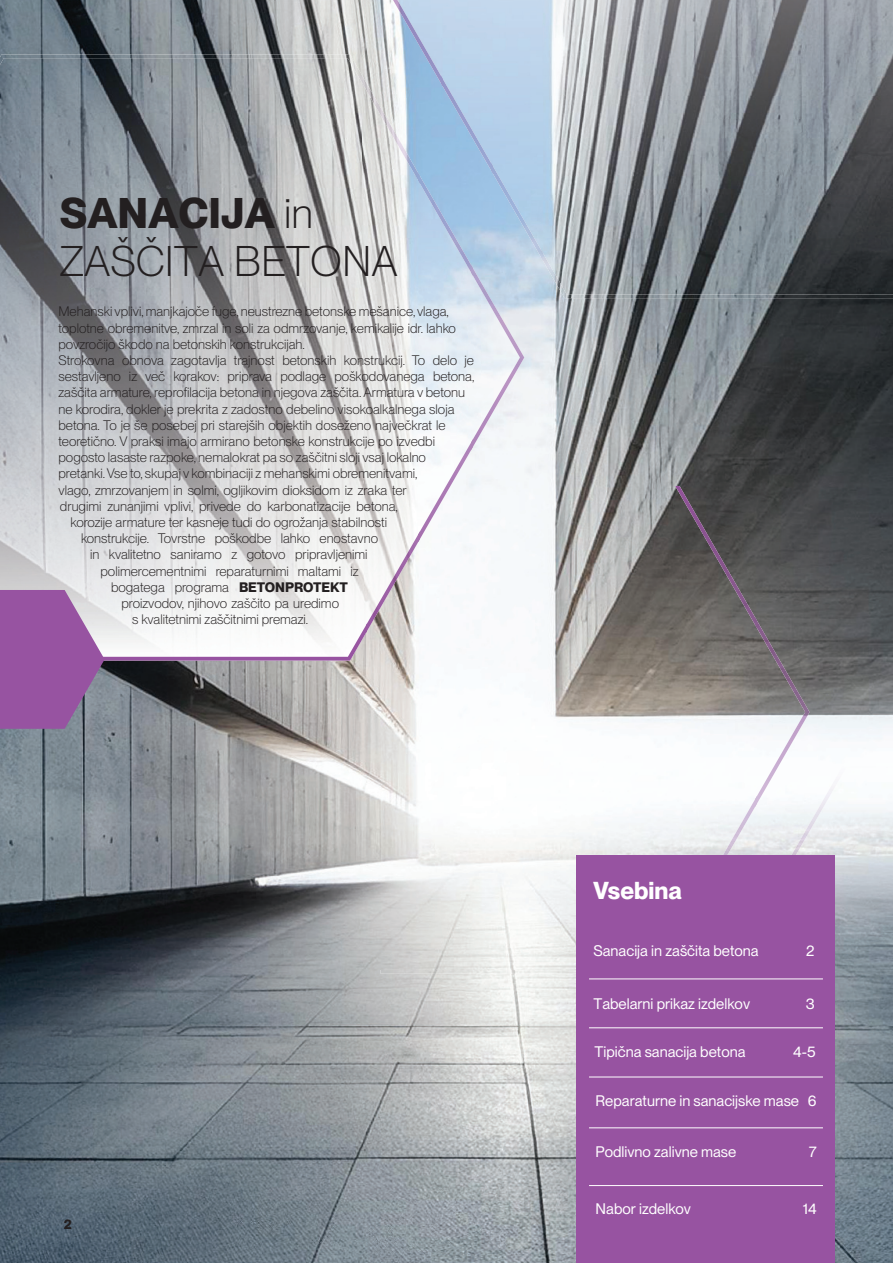
<style>
.page{position:relative;width:893px;height:1263px;background:#fff}
.page>*{position:absolute;margin:0;border:0;box-sizing:border-box;transform-origin:0 0}
.t1{font:300 42px/48px "PP Neue Montreal";color:#231f20}
.t2{font:700 24px "PP Neue Montreal";color:#fff}
.t3{font:15px "PP Neue Montreal";color:#fff}
.t4{font:300 13.5px "PP Neue Montreal";color:#231f20}
.t5{font:700 13.5px "PP Neue Montreal";color:#231f20}
.s1{font-weight:700}
</style>
<div class="page">
<img style="left:0;top:0;width:893px;height:1263px">
<img style="left:674px;top:486px;width:34px;height:49px">
<img style="left:702px;top:534px;width:55px;height:98px">
<img style="left:756px;top:618px;width:53px;height:145px">
<img style="left:381px;top:969px;width:195px;height:5px">
<img style="left:694px;top:763px;width:199px;height:500px">
<img style="left:416px;top:0;width:477px;height:97px">
<img style="left:472px;top:97px;width:421px;height:99px">
<img style="left:524px;top:195px;width:369px;height:99px">
<img style="left:393px;top:0;width:49px;height:86px">
<img style="left:441px;top:76px;width:51px;height:97px">
<img style="left:492px;top:163px;width:50px;height:98px">
<img style="left:542px;top:248px;width:351px;height:50px">
<img style="left:0;top:58px;width:416px;height:599px">
<img style="left:415px;top:158px;width:53px;height:400px">
<img style="left:468px;top:275px;width:3px;height:165px">
<img style="left:0;top:54px;width:380px;height:51px">
<img style="left:374px;top:104px;width:45px;height:79px">
<img style="left:419px;top:173px;width:53px;height:102px">
<img style="left:471px;top:256px;width:53px;height:203px">
<img style="left:419px;top:440px;width:53px;height:102px">
<img style="left:366px;top:532px;width:53px;height:101px">
<img style="left:105px;top:623px;width:262px;height:38px">
<svg style="left:0;top:590px;width:105px;height:139px"></svg>
<div style="left:576px;top:856px;width:259px;height:407px;background:#9753a1"></div>
<hr style="left:589px;top:979px;width:234px;height:1px;background:#fff">
<hr style="left:589px;top:1027px;width:234px;height:1px;background:#fff">
<hr style="left:589px;top:1077px;width:234px;height:1px;background:#fff">
<hr style="left:589px;top:1127px;width:234px;height:1px;background:#fff">
<hr style="left:589px;top:1185px;width:234px;height:1px;background:#fff">
<h1 class="t1" style="left:60px;top:193px;width:339px"><span class="s1">SANACIJA</span> in<br>ZAŠČITA BETONA</h1>
<p class="t4" style="left:58px;top:307px;width:392px">Mehanski vplivi, manjkajoče fuge, neustrezne betonske mešanice, vlaga,</p>
<p class="t4" style="left:58px;top:323px;width:399px">toplotne obremenitve, zmrzal in soli za odmrzovanje, kemikalije idr. lahko</p>
<p class="t4" style="left:58px;top:339px;width:248px">povzročijo škodo na betonskih konstrukcijah.</p>
<p class="t4" style="left:58px;top:355px;width:417px">Strokovna obnova zagotavlja trajnost betonskih konstrukcij. To delo je</p>
<p class="t4" style="left:58px;top:372px;width:417px">sestavljeno iz več korakov: priprava podlage poškodovanega betona,</p>
<p class="t4" style="left:58px;top:388px;width:408px">zaščita armature, reprofilacija betona in njegova zaščita. Armatura v betonu</p>
<p class="t4" style="left:58px;top:404px;width:397px">ne korodira, dokler je prekrita z zadostno debelino visokoalkalnega sloja</p>
<p class="t4" style="left:58px;top:420px;width:388px">betona. To je še posebej pri starejših objektih doseženo največkrat le</p>
<p class="t4" style="left:58px;top:436px;width:378px">teoretično. V praksi imajo armirano betonske konstrukcije po izvedbi</p>
<p class="t4" style="left:58px;top:453px;width:369px">pogosto lasaste razpoke, nemalokrat pa so zaščitni sloji vsaj lokalno</p>
<p class="t4" style="left:58px;top:469px;width:360px">pretanki. Vse to, skupaj v kombinaciji z mehanskimi obremenitvami,</p>
<p class="t4" style="left:58px;top:485px;width:350px">vlago, zmrzovanjem in solmi, ogljikovim dioksidom iz zraka ter</p>
<p class="t4" style="left:60px;top:501px;width:339px">drugimi zunanjimi vplivi, privede do karbonatizacije betona,</p>
<p class="t4" style="left:70px;top:517px;width:318px">korozije armature ter kasneje tudi do ogrožanja stabilnosti</p>
<p class="t4" style="left:81px;top:534px;width:299px">konstrukcije. Tovrstne poškodbe lahko enostavno</p>
<p class="t4" style="left:90px;top:550px;width:279px">in kvalitetno saniramo z gotovo pripravljenimi</p>
<p class="t4" style="left:100px;top:566px;width:259px">polimercementnimi reparaturnimi maltami iz</p>
<p class="t4" style="left:111px;top:582px;width:239px">bogatega programa <span class="s1">BETONPROTEKT</span></p>
<p class="t4" style="left:121px;top:598px;width:219px">proizvodov, njihovo zaščito pa uredimo</p>
<p class="t4" style="left:132px;top:615px;width:178px">s kvalitetnimi zaščitnimi premazi.</p>
<p class="t5" style="left:64px;top:1219px;width:10px">2</p>
<h2 class="t2" style="left:593px;top:881px;width:90px">Vsebina</h2>
<p class="t3" style="left:593px;top:945px;width:167px">Sanacija in zaščita betona</p>
<p class="t3" style="left:806px;top:945px;width:10px">2</p>
<p class="t3" style="left:593px;top:998px;width:158px">Tabelarni prikaz izdelkov</p>
<p class="t3" style="left:806px;top:998px;width:10px">3</p>
<p class="t3" style="left:594px;top:1046px;width:152px">Tipična sanacija betona</p>
<p class="t3" style="left:793px;top:1046px;width:24px">4-5</p>
<p class="t3" style="left:596px;top:1095px;width:223px">Reparaturne in sanacijske mase 6</p>
<p class="t3" style="left:596px;top:1146px;width:142px">Podlivno zalivne mase</p>
<p class="t3" style="left:809px;top:1146px;width:9px">7</p>
<p class="t3" style="left:596px;top:1204px;width:97px">Nabor izdelkov</p>
<p class="t3" style="left:803px;top:1204px;width:15px">14</p>
</div>
